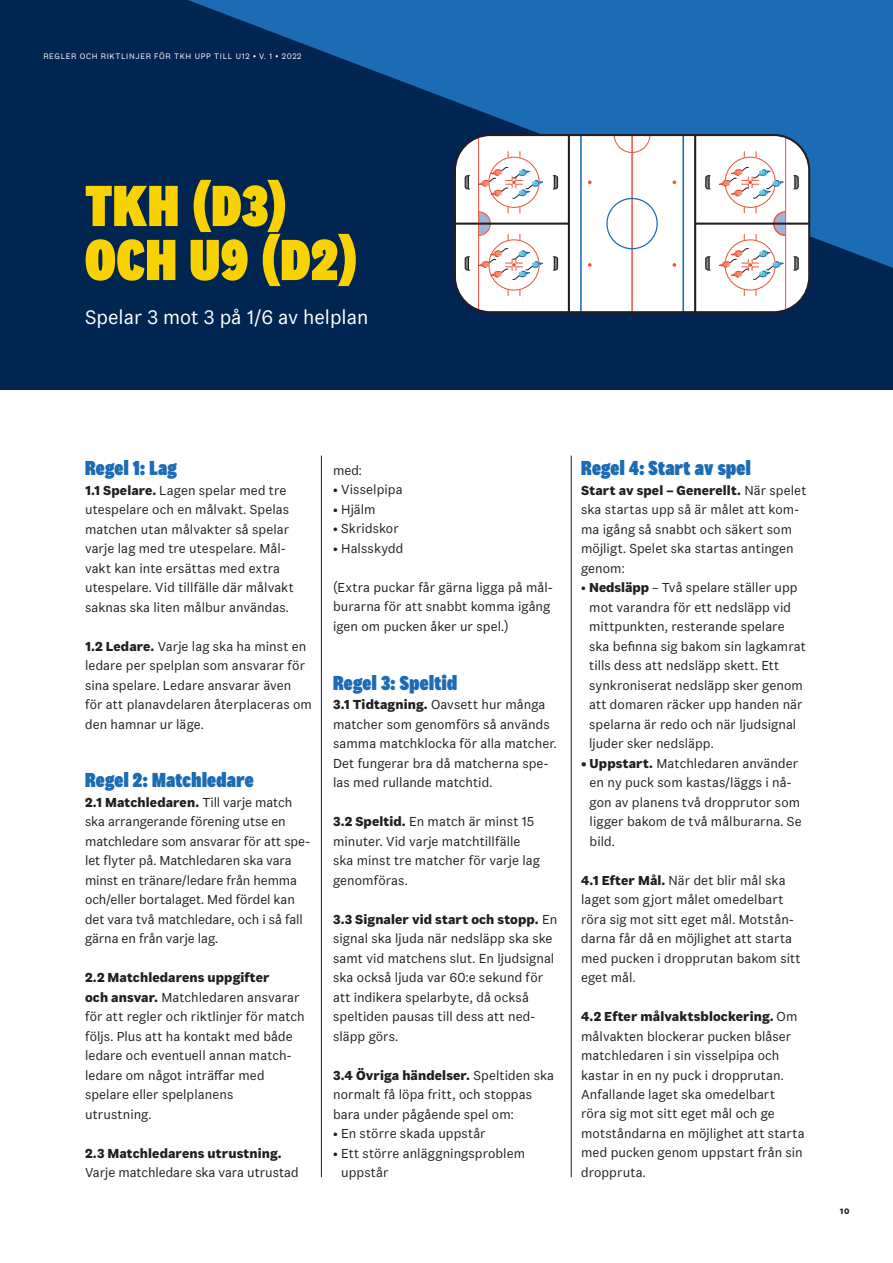
<style>
.page{position:relative;width:893px;height:1263px;background:#fff}
.page>*{position:absolute;margin:0;border:0;box-sizing:border-box;transform-origin:0 0}
.t1{font:60px/54px "Flex Display 100 Black";letter-spacing:.015em;color:#f8d202}
.t2{font:21px "Flex Display 100 Black";letter-spacing:.015em;color:#1b6bb5}
.t3{font:20.25px "Flex 70 Regular";color:#fff}
.t4{font:13.5px/19.5px "Flex 70 Regular";letter-spacing:.005em;color:#231f20}
.t5{font:13.5px "Flex 90 Bold";letter-spacing:.01em;color:#231f20}
.t6{font:8.25px "Flex 70 Regular";letter-spacing:.08em;color:#fff}
.t7{font:8.25px "Flex 90 Bold";color:#231f20}
.s1{font-family:"Flex 90 Bold"}
.s2{font-family:"Flex 70 Regular"}
</style>
<div class="page">
<div style="left:0;top:0;width:893px;height:390px;background:#002550"></div>
<svg style="left:188px;top:0;width:705px;height:268px;fill:#1b6bb5"></svg>
<hr style="left:321px;top:456px;width:1px;height:721px;background:#002550">
<hr style="left:571px;top:456px;width:1px;height:721px;background:#002550">
<div style="left:455px;top:135px;width:354px;height:177px;background:#fff;border-radius:35px"></div>
<hr style="left:631px;top:135px;width:2px;height:177px;background:#f0553e">
<hr style="left:580px;top:135px;width:2px;height:177px;background:#1b6bb5">
<hr style="left:682px;top:135px;width:2px;height:177px;background:#1b6bb5">
<div style="left:606px;top:198px;width:52px;height:51px;border:1px solid #1b6bb5;border-radius:50%"></div>
<svg style="left:614px;top:137px;width:37px;height:17px"></svg>
<svg style="left:588px;top:180px;width:4px;height:4px"></svg>
<svg style="left:588px;top:263px;width:4px;height:4px"></svg>
<svg style="left:672px;top:180px;width:4px;height:4px"></svg>
<svg style="left:672px;top:263px;width:4px;height:4px"></svg>
<div style="left:488px;top:157px;width:52px;height:51px;border:1px solid #f0553e;border-radius:50%"></div>
<div style="left:725px;top:157px;width:51px;height:51px;border:1px solid #f0553e;border-radius:50%"></div>
<svg style="left:755px;top:151px;width:2px;height:6px"></svg>
<svg style="left:755px;top:207px;width:2px;height:6px"></svg>
<div style="left:488px;top:239px;width:52px;height:52px;border:1px solid #f0553e;border-radius:50%"></div>
<svg style="left:755px;top:234px;width:2px;height:6px"></svg>
<svg style="left:755px;top:289px;width:2px;height:7px"></svg>
<svg style="left:477px;top:211px;width:14px;height:25px"></svg>
<svg style="left:772px;top:210px;width:15px;height:27px"></svg>
<hr style="left:785px;top:137px;width:1px;height:173px;background:#f0553e">
<hr style="left:478px;top:137px;width:1px;height:173px;background:#f0553e">
<div style="left:454px;top:134px;width:356px;height:179px;border:2px solid #231f20;border-radius:35px"></div>
<hr style="left:568px;top:135px;width:2px;height:177px;background:#231f20">
<hr style="left:694px;top:135px;width:2px;height:177px;background:#231f20">
<hr style="left:695px;top:223px;width:114px;height:2px;background:#231f20">
<hr style="left:455px;top:223px;width:114px;height:2px;background:#231f20">
<svg style="left:464px;top:256px;width:6px;height:15px"></svg>
<svg style="left:478px;top:248px;width:66px;height:32px"></svg>
<svg style="left:464px;top:175px;width:6px;height:15px"></svg>
<svg style="left:552px;top:256px;width:7px;height:15px"></svg>
<svg style="left:552px;top:175px;width:7px;height:15px"></svg>
<svg style="left:478px;top:167px;width:65px;height:32px"></svg>
<svg style="left:705px;top:256px;width:6px;height:15px"></svg>
<svg style="left:719px;top:248px;width:65px;height:32px"></svg>
<svg style="left:705px;top:175px;width:6px;height:15px"></svg>
<svg style="left:793px;top:256px;width:6px;height:15px"></svg>
<svg style="left:793px;top:175px;width:6px;height:15px"></svg>
<svg style="left:719px;top:167px;width:65px;height:32px"></svg>
<p class="t6" style="left:43px;top:51px;width:259px">REGLER OCH RIKTLINJER FÖR TKH UPP TILL U12 • V. 1 • 2022</p>
<h1 class="t1" style="left:85px;top:177px;width:274px">TKH (D3)<br>OCH U9 (D2)</h1>
<h3 class="t3" style="left:85px;top:305px;width:285px">Spelar 3 mot 3 på 1/6 av helplan</h3>
<h2 class="t2" style="left:85px;top:456px;width:93px">Regel 1: Lag</h2>
<p class="t4" style="left:85px;top:480px;width:210px"><span class="s1">1.1 Spelare.</span> Lagen spelar med tre utespelare och en målvakt. Spelas matchen utan målvakter så spelar varje lag med tre utespelare. Mål&shy;vakt kan inte ersättas med extra utespelare. Vid tillfälle där målvakt saknas ska liten målbur användas.</p>
<p class="t4" style="left:85px;top:636px;width:228px"><span class="s1">1.2 Ledare.</span> Varje lag ska ha minst en ledare per spelplan som ansvarar för sina spelare. Ledare ansvarar även för att planavdelaren återplaceras om den hamnar ur läge.</p>
<h2 class="t2" style="left:85px;top:768px;width:170px">Regel 2: Matchledare</h2>
<p class="t5" style="left:85px;top:794px;width:209px">2.1 Matchledaren. <span class="s2">Till varje match</span></p>
<p class="t4" style="left:85px;top:811px;width:226px">ska arrangerande förening utse en matchledare som ansvarar för att spe&shy;let flyter på. Matchledaren ska vara minst en tränare/ledare från hemma och/eller bortalaget. Med fördel kan det vara två matchledare, och i så fall gärna en från varje lag.</p>
<p class="t5" style="left:85px;top:969px;width:186px">2.2 Matchledarens uppgifter</p>
<p class="t4" style="left:85px;top:987px;width:221px"><span class="s1">och ansvar.</span> Matchledaren ansvarar för att regler och riktlinjer för match följs. Plus att ha kontakt med både ledare och eventuell annan match&shy;ledare om något inträffar med spelare eller spelplanens<br>utrustning.</p>
<p class="t5" style="left:85px;top:1144px;width:198px">2.3 Matchledarens utrustning.</p>
<p class="t4" style="left:85px;top:1162px;width:215px">Varje matchledare ska vara utrustad</p>
<p class="t4" style="left:333px;top:460px;width:30px">med:</p>
<p class="t4" style="left:333px;top:480px;width:71px">• Visselpipa</p>
<p class="t4" style="left:333px;top:499px;width:44px">• Hjälm</p>
<p class="t4" style="left:333px;top:519px;width:67px">• Skridskor</p>
<p class="t4" style="left:333px;top:538px;width:72px">• Halsskydd</p>
<p class="t4" style="left:333px;top:577px;width:221px">(Extra puckar får gärna ligga på mål&shy;burarna för att snabbt komma igång igen om pucken åker ur spel.)</p>
<h2 class="t2" style="left:333px;top:670px;width:125px">Regel 3: Speltid</h2>
<p class="t4" style="left:333px;top:694px;width:225px"><span class="s1">3.1 Tidtagning.</span> Oavsett hur många matcher som genomförs så används samma matchklocka för alla matcher.<br>Det fungerar bra då matcherna spe&shy;las med rullande matchtid.</p>
<p class="t4" style="left:333px;top:811px;width:208px"><span class="s1">3.2 Speltid.</span> En match är minst 15 minuter. Vid varje matchtillfälle ska minst tre matcher för varje lag genomföras.</p>
<p class="t5" style="left:333px;top:910px;width:226px">3.3 Signaler vid start och stopp. <span class="s2">En</span></p>
<p class="t4" style="left:333px;top:928px;width:223px">signal ska ljuda när nedsläpp ska ske samt vid matchens slut. En ljudsignal ska också ljuda var 60:e sekund för att indikera spelarbyte, då också speltiden pausas till dess att ned&shy;släpp görs.</p>
<p class="t5" style="left:333px;top:1066px;width:222px">3.4 Övriga händelser. <span class="s2">Speltiden ska</span></p>
<p class="t4" style="left:333px;top:1084px;width:201px">normalt få löpa fritt, och stoppas bara under pågående spel om:</p>
<p class="t4" style="left:333px;top:1123px;width:154px">• En större skada uppstår</p>
<p class="t4" style="left:341px;top:1143px;width:186px;text-indent:-8px">• Ett större anläggningsproblem uppstår</p>
<h2 class="t2" style="left:581px;top:456px;width:171px">Regel 4: Start av spel</h2>
<p class="t5" style="left:581px;top:482px;width:227px">Start av spel – Generellt. <span class="s2">När spelet</span></p>
<p class="t4" style="left:581px;top:499px;width:219px">ska startas upp så är målet att kom&shy;ma igång så snabbt och säkert som möjligt. Spelet ska startas antingen genom:</p>
<p class="t4" style="left:589px;top:577px;width:218px;text-indent:-8px">• <span class="s1">Nedsläpp</span> – Två spelare ställer upp mot varandra för ett nedsläpp vid mittpunkten, resterande spelare ska befinna sig bakom sin lagkamrat tills dess att nedsläpp skett. Ett synkroniserat nedsläpp sker genom att domaren räcker upp handen när spelarna är redo och när ljudsignal ljuder sker nedsläpp.</p>
<p class="t4" style="left:590px;top:753px;width:213px;text-indent:-9px"><span class="s1">• Uppstart.</span> Matchledaren använder en ny puck som kastas/läggs i nå&shy;gon av planens två dropprutor som ligger bakom de två målburarna. Se bild.</p>
<p class="t4" style="left:581px;top:870px;width:221px"><span class="s1">4.1 Efter Mål.</span> När det blir mål ska laget som gjort målet omedelbart röra sig mot sitt eget mål. Motstån&shy;darna får då en möjlighet att starta med pucken i dropprutan bakom sitt eget mål.</p>
<p class="t5" style="left:581px;top:1008px;width:218px">4.2 Efter målvaktsblockering. <span class="s2">Om</span></p>
<p class="t4" style="left:581px;top:1026px;width:225px">målvakten blockerar pucken blåser matchledaren i sin visselpipa och kastar in en ny puck i dropprutan.<br>Anfallande laget ska omedelbart<br>röra sig mot sitt eget mål och ge motståndarna en möjlighet att starta med pucken genom uppstart från sin droppruta.</p>
<p class="t7" style="left:840px;top:1206px;width:11px">10</p>
</div>
